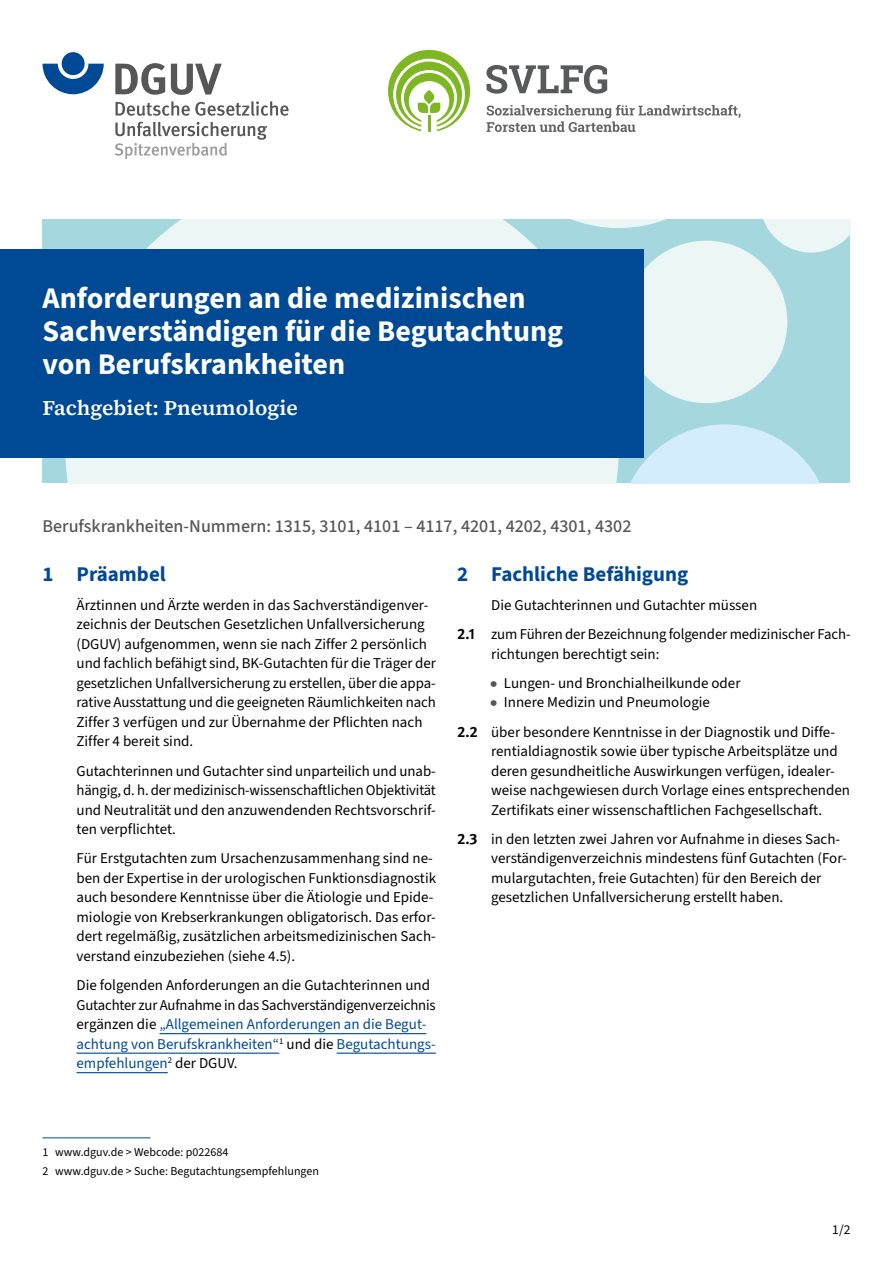
<style>
.page{position:relative;width:893px;height:1263px;background:#fff}
.page>*{position:absolute;margin:0;border:0;box-sizing:border-box;transform-origin:0 0}
._01_Überschriften_Titel_S_Cover_Card_Über{font:700 30px/33px "Source Sans 3";color:#fff}
._02_Überschriften_Inhalt_Zwischenüberschr{font:700 21px "Source Sans 3";color:#004994}
._01_Überschriften_Titel_S_Cover_Card_Unte{font:600 21px "Source Serif 4";color:#fff}
._03_Fließtext_Anleser_Größe_M_12_pt{font:500 18px "Source Sans 3";color:#575656}
._03_Fließtext_Fließtext_Sans_10_pt{font:15px/19.5px "Source Sans 3";color:#000}
._03_Fließtext_Fließtext_Sans_mit_Nummerie{font:15px/19.5px "Source Sans 3";color:#000}
._03_Fließtext_Aufzählung_Sans_10_pt{font:15px "Source Sans 3";color:#000}
.t1{font:13.5px "Source Sans 3";color:#000}
._03_Fließtext_Fußnote_8pt{font:12px "Source Sans 3";color:#000}
.s1{color:#004994}
.s2{font-family:"DGUV Meta";font-weight:700}
.s3{font-weight:700;font-size:12px;color:#575656}
</style>
<div class="page">
<div style="left:43px;top:220px;width:807px;height:263px;background:#a4d7de"></div>
<svg style="left:65px;top:220px;width:554px;height:263px;fill:#ebf6f5"></svg>
<svg style="left:485px;top:220px;width:179px;height:8px"></svg>
<svg style="left:619px;top:424px;width:201px;height:59px"></svg>
<svg style="left:763px;top:220px;width:87px;height:33px"></svg>
<div style="left:625px;top:241px;width:162px;height:162px;background:#ebf6f5;border-radius:50%"></div>
<div style="left:0;top:249px;width:643px;height:208px;background:#004994"></div>
<svg style="left:43px;top:64px;width:61px;height:30px"></svg>
<div style="left:62px;top:52px;width:23px;height:23px;background:#004994;border-radius:50%"></div>
<svg style="left:115px;top:63px;width:50px;height:32px"></svg>
<svg style="left:171px;top:64px;width:51px;height:31px"></svg>
<svg style="left:115px;top:101px;width:174px;height:15px"></svg>
<svg style="left:115px;top:122px;width:152px;height:37px"></svg>
<svg style="left:388px;top:50px;width:82px;height:82px"></svg>
<svg style="left:486px;top:65px;width:121px;height:29px"></svg>
<svg style="left:486px;top:105px;width:255px;height:27px"></svg>
<hr style="left:159px;top:1033px;width:267px;height:1px;background:#004994">
<hr style="left:77px;top:1052px;width:202px;height:2px;background:#004994">
<hr style="left:337px;top:1052px;width:99px;height:2px;background:#004994">
<hr style="left:77px;top:1072px;width:91px;height:1px;background:#004994">
<hr style="left:43px;top:1137px;width:108px;height:1px;background:#004994">
<h1 class="_01_Überschriften_Titel_S_Cover_Card_Über" style="left:43px;top:281px;width:522px">Anforderungen an die medizinischen<br>Sachverständigen für die Begutachtung von Berufskrankheiten</h1>
<h1 class="_01_Überschriften_Titel_S_Cover_Card_Unte" style="left:43px;top:394px;width:257px">Fachgebiet: Pneumologie</h1>
<p class="_03_Fließtext_Anleser_Größe_M_12_pt" style="left:43px;top:514px;width:590px">Berufskrankheiten-Nummern: 1315, 3101, 4101 – 4117, 4201, 4202, 4301, 4302</p>
<h2 class="_02_Überschriften_Inhalt_Zwischenüberschr" style="left:43px;top:560px;width:125px">1 Präambel</h2>
<p class="_03_Fließtext_Fließtext_Sans_10_pt" style="left:77px;top:595px;width:361px">Ärztinnen und Ärzte werden in das Sachverständigenver&shy;zeichnis der Deutschen Gesetzlichen Unfallversicherung (DGUV) aufgenommen, wenn sie nach Ziffer 2 persönlich und fachlich befähigt sind, BK-Gutachten für die Träger der gesetzlichen Unfallversicherung zu erstellen, über die appa&shy;rative Ausstattung und die geeigneten Räumlichkeiten nach Ziffer 3 verfügen und zur Übernahme der Pflichten nach Ziffer 4 bereit sind.</p>
<p class="_03_Fließtext_Fließtext_Sans_10_pt" style="left:77px;top:761px;width:361px;text-align:justify">Gutachterinnen und Gutachter sind unparteilich und unab&shy;hängig, d. h. der medizinisch-wissenschaftlichen Objektivität und Neutralität und den anzuwendenden Rechtsvorschrif&shy;ten verpflichtet.</p>
<p class="_03_Fließtext_Fließtext_Sans_10_pt" style="left:77px;top:849px;width:361px">Für Erstgutachten zum Ursachenzusammenhang sind ne&shy;ben der Expertise in der urologischen Funktionsdiagnostik auch besondere Kenntnisse über die Ätiologie und Epide&shy;miologie von Krebserkrankungen obligatorisch. Das erfor&shy;dert regelmäßig, zusätzlichen arbeitsmedizinischen Sach&shy;verstand einzubeziehen (siehe 4.5).</p>
<p class="_03_Fließtext_Fließtext_Sans_10_pt" style="left:77px;top:975px;width:361px">Die folgenden Anforderungen an die Gutachterinnen und Gutachter zur Aufnahme in das Sachverständigenverzeichnis ergänzen die <span class="s1">„Allgemeinen Anforderungen an die Begut&shy;achtung von Berufskrankheiten“</span><sup>1</sup> und die <span class="s1">Begutachtungs&shy;empfehlungen</span><sup>2</sup> der DGUV.</p>
<h2 class="_02_Überschriften_Inhalt_Zwischenüberschr" style="left:457px;top:560px;width:233px">2 Fachliche Befähigung</h2>
<p class="_03_Fließtext_Fließtext_Sans_10_pt" style="left:491px;top:595px;width:268px">Die Gutachterinnen und Gutachter müssen</p>
<p class="_03_Fließtext_Fließtext_Sans_mit_Nummerie" style="left:491px;top:624px;width:361px;text-indent:-34px"><span class="s2">2.1</span> zum Führen der Bezeichnung folgender medizinischer Fach&shy;richtungen berechtigt sein:</p>
<p class="_03_Fließtext_Aufzählung_Sans_10_pt" style="left:490px;top:673px;width:252px"><span class="s3">●</span> Lungen- und Bronchialheilkunde oder</p>
<p class="_03_Fließtext_Aufzählung_Sans_10_pt" style="left:490px;top:693px;width:221px"><span class="s3">●</span> Innere Medizin und Pneumologie</p>
<p class="_03_Fließtext_Fließtext_Sans_mit_Nummerie" style="left:491px;top:722px;width:360px;text-indent:-34px"><span class="s2">2.2</span> über besondere Kenntnisse in der Diagnostik und Diffe&shy;rentialdiagnostik sowie über typische Arbeitsplätze und deren gesundheitliche Auswirkungen verfügen, idealer&shy;weise nachgewiesen durch Vorlage eines entsprechenden Zertifikats einer wissenschaftlichen Fachgesellschaft.</p>
<p class="_03_Fließtext_Fließtext_Sans_mit_Nummerie" style="left:491px;top:829px;width:357px;text-indent:-34px"><span class="s2">2.3</span> in den letzten zwei Jahren vor Aufnahme in dieses Sach&shy;verständigenverzeichnis mindestens fünf Gutachten (For&shy;mulargutachten, freie Gutachten) für den Bereich der gesetzlichen Unfallversicherung erstellt haben.</p>
<p class="_03_Fließtext_Fußnote_8pt" style="left:43px;top:1144px;width:187px">1 www.dguv.de &gt; Webcode: p022684</p>
<p class="_03_Fließtext_Fußnote_8pt" style="left:43px;top:1164px;width:278px">2 www.dguv.de &gt; Suche: Begutachtungsempfehlungen</p>
<p class="t1" style="left:832px;top:1221px;width:20px">1/2</p>
</div>
